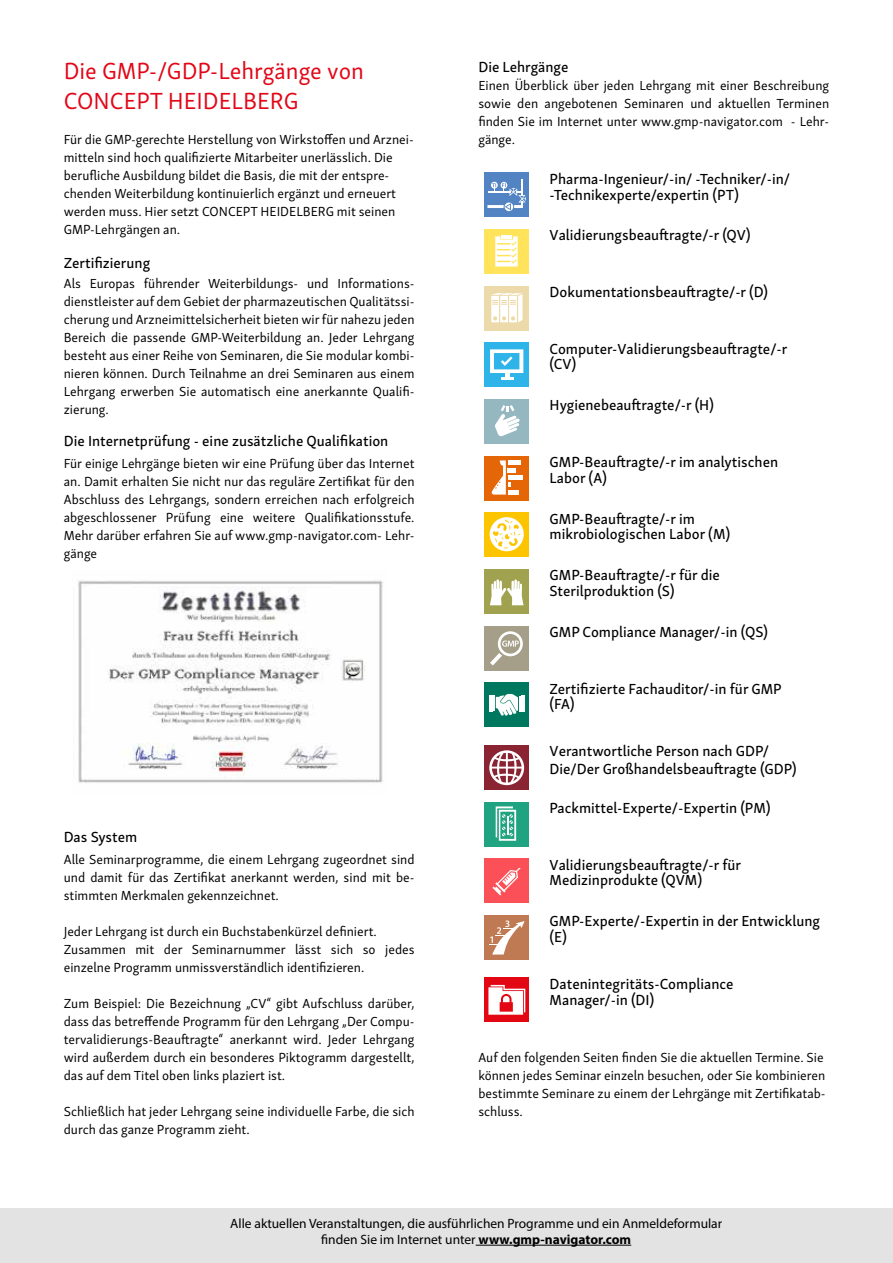
<style>
.page{position:relative;width:893px;height:1263px;background:#fff}
.page>*{position:absolute;margin:0;border:0;box-sizing:border-box;transform-origin:0 0}
.t1{font:24px/29.7px "Skolar Sans Latn";color:#e30617}
.t2{font:15px/15.8px "Skolar Sans Latn Me";color:#000}
.t3{font:13.5px/18px "Skolar Sans Latn";color:#000;text-align:justify}
.t4{font:13.5px/16.2px "Myriad Pro";color:#000;text-align:center}
.s1{font-weight:700}
</style>
<div class="page">
<div style="left:484px;top:173px;width:45px;height:44px;background:#5284c4"></div>
<svg style="left:487px;top:179px;width:39px;height:32px"></svg>
<div style="left:484px;top:229px;width:45px;height:45px;background:#ffe45b"></div>
<svg style="left:495px;top:235px;width:23px;height:32px"></svg>
<div style="left:484px;top:286px;width:45px;height:44px;background:#eddaab"></div>
<svg style="left:491px;top:293px;width:32px;height:29px"></svg>
<div style="left:484px;top:342px;width:45px;height:45px;background:#2fb4e9"></div>
<svg style="left:490px;top:349px;width:33px;height:31px"></svg>
<div style="left:484px;top:399px;width:45px;height:45px;background:#94b7c0"></div>
<svg style="left:495px;top:405px;width:25px;height:31px"></svg>
<div style="left:484px;top:456px;width:45px;height:44px;background:#e56606"></div>
<div style="left:508px;top:490px;width:11px;height:5px;background:#fff"></div>
<div style="left:508px;top:460px;width:12px;height:5px;background:#fff"></div>
<div style="left:508px;top:475px;width:14px;height:5px;background:#fff"></div>
<svg style="left:492px;top:460px;width:24px;height:35px"></svg>
<div style="left:484px;top:512px;width:45px;height:45px;background:#fdc400"></div>
<svg style="left:490px;top:517px;width:34px;height:34px"></svg>
<div style="left:484px;top:569px;width:45px;height:45px;background:#a1a250"></div>
<svg style="left:490px;top:579px;width:34px;height:26px"></svg>
<div style="left:484px;top:626px;width:45px;height:44px;background:#a59e89"></div>
<svg style="left:490px;top:631px;width:33px;height:34px"></svg>
<div style="left:484px;top:682px;width:45px;height:45px;background:#00785f"></div>
<hr style="left:522px;top:695px;width:3px;height:17px;background:#fff">
<svg style="left:493px;top:694px;width:28px;height:22px"></svg>
<hr style="left:489px;top:695px;width:3px;height:17px;background:#fff">
<div style="left:484px;top:745px;width:45px;height:45px;background:#8a2432"></div>
<svg style="left:489px;top:750px;width:35px;height:35px"></svg>
<div style="left:484px;top:802px;width:45px;height:44px;background:#20a380"></div>
<svg style="left:496px;top:806px;width:20px;height:35px"></svg>
<div style="left:484px;top:858px;width:45px;height:45px;background:#fb5058"></div>
<svg style="left:492px;top:868px;width:29px;height:27px"></svg>
<div style="left:484px;top:915px;width:45px;height:45px;background:#c07a53"></div>
<svg style="left:489px;top:920px;width:36px;height:34px"></svg>
<div style="left:484px;top:978px;width:45px;height:44px;background:#e30613"></div>
<svg style="left:488px;top:985px;width:37px;height:30px"></svg>
<img style="left:78px;top:580px;width:305px;height:203px">
<div style="left:0;top:1209px;width:893px;height:54px;background:#e3e3e3"></div>
<hr style="left:476px;top:1245px;width:155px;height:1px;background:#000">
<h1 class="t1" style="left:64px;top:54px;width:302px">Die GMP-/GDP-Lehrgänge von<br>CONCEPT HEIDELBERG</h1>
<p class="t3" style="left:64px;top:129px;width:352px;text-align:left">Für die GMP-gerechte Herstellung von Wirkstoffen und Arznei&shy;mitteln sind hoch qualifizierte Mitarbeiter unerlässlich. Die berufliche Ausbildung bildet die Basis, die mit der entspre&shy;chenden Weiterbildung kontinuierlich ergänzt und erneuert werden muss. Hier setzt CONCEPT HEIDELBERG mit seinen GMP-Lehrgängen an.</p>
<p class="t2" style="left:64px;top:254px;width:88px">Zertifizierung</p>
<p class="t3" style="left:64px;top:273px;width:352px">Als Europas führender Weiterbildungs- und Informations&shy;dienstleister auf dem Gebiet der pharmazeutischen Qualitätssi&shy;cherung und Arzneimittelsicherheit bieten wir für nahezu jeden Bereich die passende GMP-Weiterbildung an. Jeder Lehrgang besteht aus einer Reihe von Seminaren, die Sie modular kombi&shy;nieren können. Durch Teilnahme an drei Seminaren aus einem Lehrgang erwerben Sie automatisch eine anerkannte Qualifi&shy;zierung.</p>
<p class="t2" style="left:64px;top:431px;width:326px">Die Internetprüfung - eine zusätzliche Qualifikation</p>
<p class="t3" style="left:64px;top:453px;width:352px">Für einige Lehrgänge bieten wir eine Prüfung über das Internet an. Damit erhalten Sie nicht nur das reguläre Zertifikat für den Abschluss des Lehrgangs, sondern erreichen nach erfolgreich abgeschlossener Prüfung eine weitere Qualifikationsstufe.<br>Mehr darüber erfahren Sie auf www.gmp-navigator.com- Lehr&shy;gänge</p>
<p class="t2" style="left:64px;top:827px;width:75px">Das System</p>
<p class="t3" style="left:64px;top:849px;width:352px">Alle Seminarprogramme, die einem Lehrgang zugeordnet sind und damit für das Zertifikat anerkannt werden, sind mit be&shy;stimmten Merkmalen gekennzeichnet.</p>
<p class="t3" style="left:64px;top:921px;width:352px;text-align:left">Jeder Lehrgang ist durch ein Buchstabenkürzel definiert.<br>Zusammen mit der Seminarnummer lässt sich so jedes einzelne Programm unmissverständlich identifizieren.</p>
<p class="t3" style="left:64px;top:993px;width:352px">Zum Beispiel: Die Bezeichnung „CV“ gibt Aufschluss darüber, dass das betreffende Programm für den Lehrgang „Der Compu&shy;tervalidierungs-Beauftragte“ anerkannt wird. Jeder Lehrgang wird außerdem durch ein besonderes Piktogramm dargestellt, das auf dem Titel oben links plaziert ist.</p>
<p class="t3" style="left:64px;top:1101px;width:352px">Schließlich hat jeder Lehrgang seine individuelle Farbe, die sich durch das ganze Programm zieht.</p>
<p class="t2" style="left:478px;top:58px;width:92px">Die Lehrgänge</p>
<p class="t3" style="left:478px;top:75px;width:352px">Einen Überblick über jeden Lehrgang mit einer Beschreibung sowie den angebotenen Seminaren und aktuellen Terminen finden Sie im Internet unter www.gmp-navigator.com - Lehr&shy;gänge.</p>
<p class="t2" style="left:550px;top:170px;width:242px">Pharma-Ingenieur/-in/ -Techniker/-in/ -Technikexperte/expertin (PT)</p>
<p class="t2" style="left:550px;top:226px;width:203px">Validierungsbeauftragte/-r (QV)</p>
<p class="t2" style="left:550px;top:283px;width:220px">Dokumentationsbeauftragte/-r (D)</p>
<p class="t2" style="left:550px;top:339px;width:239px">Computer-Validierungsbeauftragte/-r (CV)</p>
<p class="t2" style="left:550px;top:396px;width:166px">Hygienebeauftragte/-r (H)</p>
<p class="t2" style="left:550px;top:453px;width:230px">GMP-Beauftragte/-r im analytischen<br>Labor (A)</p>
<p class="t2" style="left:550px;top:509px;width:182px">GMP-Beauftragte/-r im mikrobiologischen Labor (M)</p>
<p class="t2" style="left:550px;top:566px;width:172px">GMP-Beauftragte/-r für die<br>Sterilproduktion (S)</p>
<p class="t2" style="left:550px;top:623px;width:220px">GMP Compliance Manager/-in (QS)</p>
<p class="t2" style="left:550px;top:679px;width:234px">Zertifizierte Fachauditor/-in für GMP (FA)</p>
<p class="t2" style="left:550px;top:741px;width:248px;line-height:18px">Verantwortliche Person nach GDP/<br>Die/Der Großhandelsbeauftragte (GDP)</p>
<p class="t2" style="left:550px;top:799px;width:223px">Packmittel-Experte/-Expertin (PM)</p>
<p class="t2" style="left:550px;top:855px;width:193px">Validierungsbeauftragte/-r für<br>Medizinprodukte (QVM)</p>
<p class="t2" style="left:550px;top:912px;width:272px">GMP-Experte/-Expertin in der Entwicklung (E)</p>
<p class="t2" style="left:550px;top:975px;width:185px">Datenintegritäts-Compliance<br>Manager/-in (DI)</p>
<p class="t3" style="left:478px;top:1047px;width:349px;text-align:left">Auf den folgenden Seiten finden Sie die aktuellen Termine. Sie können jedes Seminar einzeln besuchen, oder Sie kombinieren bestimmte Seminare zu einem der Lehrgänge mit Zertifikatab&shy;schluss.</p>
<p class="t4" style="left:230px;top:1215px;width:493px">Alle aktuellen Veranstaltungen, die ausführlichen Programme und ein Anmeldeformular finden Sie im Internet unter <span class="s1">www.gmp-navigator.com</span></p>
</div>
